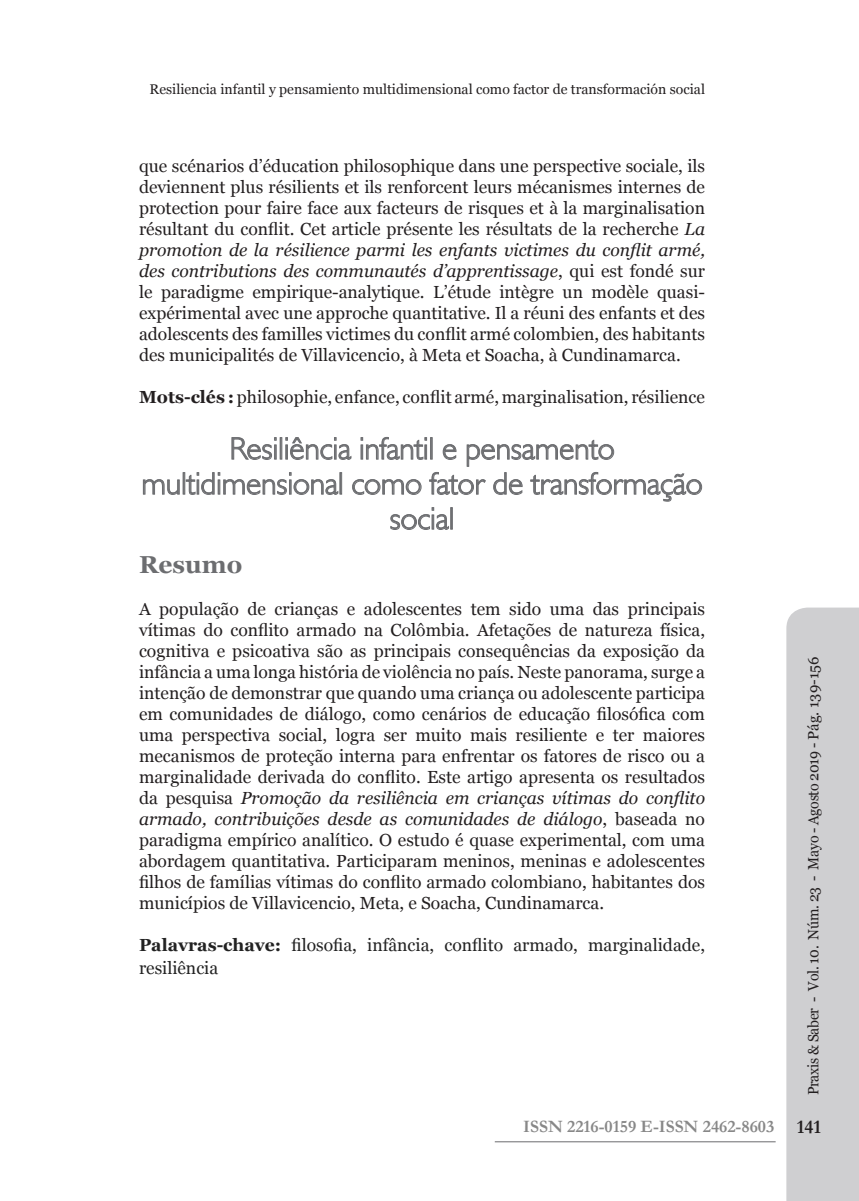
<style>
.page{position:relative;width:859px;height:1201px;background:#fff}
.page>*{position:absolute;margin:0;border:0;box-sizing:border-box;transform-origin:0 0}
.t1{font:300 31.5px/35px "Humanist 521 BT";color:#6c6d70;text-align:center}
.t2{font:700 24.5px "Georgia";color:#6c6d70}
.t3{font:600 19.25px "Garamond";color:#231f20}
.t4{font:17.5px/21px "Georgia";color:#231f20;text-align:justify}
.t5{font:17.5px/22.8px "Georgia";color:#222}
.t6{font:600 17.5px "Garamond";color:#888}
.t7{font:14.88px "Georgia";letter-spacing:-.02em;color:#231f20;scale:.95 1}
.t8{font:14px "Georgia";color:#231f20}
.s1{font-style:italic}
.s2{font-weight:700}
</style>
<div class="page">
<div style="left:786px;top:607px;width:72px;height:593px;background:#cfcfd1"></div>
<hr style="left:494px;top:1141px;width:281px;height:1px;background:#6c6c6e">
<svg style="left:142px;top:436px;width:560px;height:94px"></svg>
<div style="left:450px;top:507px;width:2px;height:22px;border:1px solid #6c6d70"></div>
<p class="t8" style="left:149px;top:81px;width:556px">Resiliencia infantil y pensamiento multidimensional como factor de transformación social</p>
<p class="t4" style="left:139px;top:156px;width:567px">que scénarios d’éducation philosophique dans une perspective sociale, ils deviennent plus résilients et ils renforcent leurs mécanismes internes de protection pour faire face aux facteurs de risques et à la marginalisation résultant du conflit. Cet article présente les résultats de la recherche <span class="s1">La promotion de la résilience parmi les enfants victimes du conflit armé, des contributions des communautés d’apprentissage</span>, qui est fondé sur le paradigme empirique-analytique. L’étude intègre un modèle quasi&shy;expérimental avec une approche quantitative. Il a réuni des enfants et des adolescents des familles victimes du conflit armé colombien, des habitants des municipalités de Villavicencio, à Meta et Soacha, à Cundinamarca.</p>
<p class="t4" style="left:139px;top:387px;width:567px"><span class="s2">Mots-clés :</span> philosophie, enfance, conflit armé, marginalisation, résilience</p>
<h1 class="t1" style="left:141px;top:430px;width:562px">Resiliência infantil e pensamento multidimensional como fator de transformação social</h1>
<h2 class="t2" style="left:139px;top:548px;width:105px">Resumo</h2>
<p class="t4" style="left:139px;top:599px;width:567px">A população de crianças e adolescentes tem sido uma das principais vítimas do conflito armado na Colômbia. Afetações de natureza física, cognitiva e psicoativa são as principais consequências da exposição da infância a uma longa história de violência no país. Neste panorama, surge a intenção de demonstrar que quando uma criança ou adolescente participa em comunidades de diálogo, como cenários de educação filosófica com uma perspectiva social, logra ser muito mais resiliente e ter maiores mecanismos de proteção interna para enfrentar os fatores de risco ou a marginalidade derivada do conflito. Este artigo apresenta os resultados da pesquisa <span class="s1">Promoção da resiliência em crianças vítimas do conflito armado, contribuições desde as comunidades de diálogo</span>, baseada no paradigma empírico analítico. O estudo é quase experimental, com uma abordagem quantitativa. Participaram meninos, meninas e adolescentes filhos de famílias vítimas do conflito armado colombiano, habitantes dos municípios de Villavicencio, Meta, e Soacha, Cundinamarca.</p>
<p class="t5" style="left:139px;top:934px;width:567px"><span class="s2">Palavras-chave:</span> filosofia, infância, conflito armado, marginalidade, resiliência</p>
<p class="t6" style="left:523px;top:1114px;width:252px">ISSN 2216-0159 E-ISSN 2462-8603</p>
<p class="t7" style="left:804px;top:1095px;width:463px;rotate:-90deg">Praxis &amp; Saber - Vol. 10. Núm. 23 - Mayo - Agosto 2019 - Pág. 139-156</p>
<p class="t3" style="left:796px;top:1114px;width:26px">141</p>
</div>
